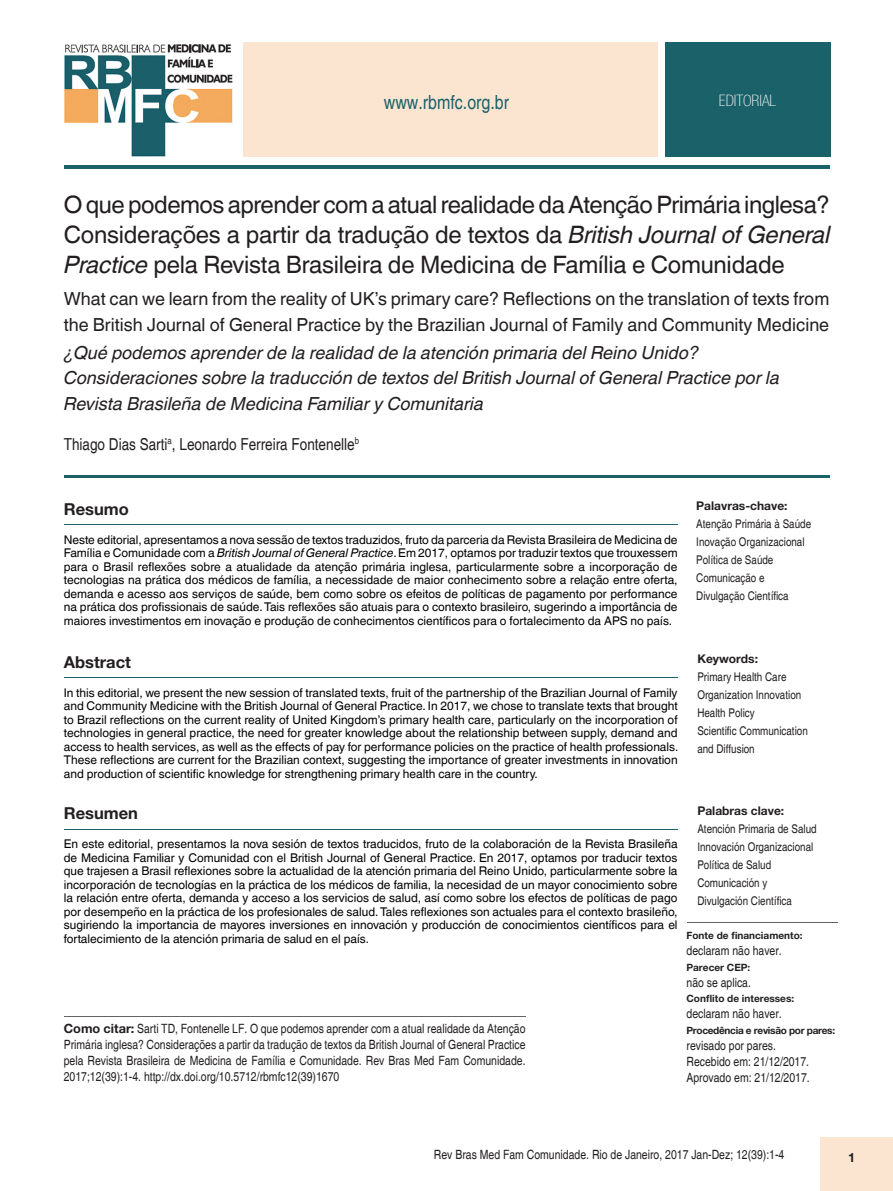
<style>
.page{position:relative;width:893px;height:1191px;background:#fff}
.page>*{position:absolute;margin:0;border:0;box-sizing:border-box;transform-origin:0 0}
.Título{font:24px/30px "Helvetica World";letter-spacing:-.01em;color:#231f20;text-align:justify}
.Instituição{font:condensed 19.5px "Helvetica";color:#1a6169}
.Titulo_traduzido_3{font:italic 18px/25.5px "Helvetica World";color:#231f20}
.Titulo_traduzido{font:18px/25.5px "Helvetica World";color:#231f20}
.Autor{font:condensed 16.5px "Helvetica";color:#231f20}
.RESUMO{font:700 16.5px "Helvetica Neue";color:#231f20}
.Instituição-2{font:100 condensed 15.75px "Helvetica Neue LT Com";color:#fff}
.Instituição-3{font:condensed 12.75px/15.9px "Helvetica";color:#231f20;text-align:justify}
.Instituição-4{font:700 12.75px "Helvetica Neue";color:#231f20}
.Abstract{font:12px/13.5px "Helvetica World";color:#000;text-align:justify}
.Key_words{font:condensed 12px/18px "Helvetica";color:#231f20}
.Key_words-2{font:700 12px "Helvetica Neue";color:#231f20}
.Instituição-5{font:700 10.05px "Helvetica Neue";color:#231f20}
.Instituição-6{font:700 10.05px "Helvetica Neue";letter-spacing:-.03em;color:#231f20}
.s1{font-style:italic}
.s2{font-family:"Helvetica Neue";font-weight:700;font-stretch:normal}
</style>
<div class="page">
<div style="left:821px;top:1137px;width:72px;height:54px;background:#fbe5d0"></div>
<hr style="left:64px;top:165px;width:765px;height:4px;background:#1a6169">
<div style="left:243px;top:43px;width:414px;height:114px;background:#fbe5d0"></div>
<div style="left:665px;top:43px;width:165px;height:114px;background:#1a6169"></div>
<img style="left:64px;top:44px;width:169px;height:113px">
<hr style="left:64px;top:475px;width:765px;height:3px;background:#1a6169">
<hr style="left:64px;top:524px;width:614px;height:1px;background:#1a6169">
<hr style="left:64px;top:677px;width:614px;height:1px;background:#1a6169">
<hr style="left:64px;top:1016px;width:462px;height:1px;background:#636366">
<hr style="left:687px;top:922px;width:151px;height:1px;background:#636366">
<hr style="left:64px;top:829px;width:614px;height:1px;background:#1a6169">
<p class="Instituição" style="left:384px;top:90px;width:127px">www.rbmfc.org.br</p>
<p class="Instituição-2" style="left:719px;top:92px;width:59px">EDITORIAL</p>
<p class="Título" style="left:64px;top:190px;width:768px">O que podemos aprender com a atual realidade da Atenção Primária inglesa?<br>Considerações a partir da tradução de textos da <span class="s1">British Journal of General Practice</span> pela Revista Brasileira de Medicina de Família e Comunidade</p>
<p class="Titulo_traduzido" style="left:64px;top:286px;width:767px">What can we learn from the reality of UK’s primary care? Reflections on the translation of texts from the British Journal of General Practice by the Brazilian Journal of Family and Community Medicine</p>
<p class="Titulo_traduzido_3" style="left:64px;top:340px;width:717px">¿Qué podemos aprender de la realidad de la atención primaria del Reino Unido?<br>Consideraciones sobre la traducción de textos del British Journal of General Practice por la<br>Revista Brasileña de Medicina Familiar y Comunitaria</p>
<p class="Autor" style="left:64px;top:434px;width:297px">Thiago Dias Sarti<sup>a</sup>, Leonardo Ferreira Fontenelle<sup>b</sup></p>
<p class="RESUMO" style="left:64px;top:498px;width:67px">Resumo</p>
<p class="Abstract" style="left:64px;top:533px;width:615px">Neste editorial, apresentamos a nova sessão de textos traduzidos, fruto da parceria da Revista Brasileira de Medicina de Família e Comunidade com a <span class="s1">British Journal of General Practice</span>. Em 2017, optamos por traduzir textos que trouxessem para o Brasil reflexões sobre a atualidade da atenção primária inglesa, particularmente sobre a incorporação de tecnologias na prática dos médicos de família, a necessidade de maior conhecimento sobre a relação entre oferta, demanda e acesso aos serviços de saúde, bem como sobre os efeitos de políticas de pagamento por performance na prática dos profissionais de saúde. Tais reflexões são atuais para o contexto brasileiro, sugerindo a importância de maiores investimentos em inovação e produção de conhecimentos científicos para o fortalecimento da APS no país.</p>
<p class="Key_words-2" style="left:696px;top:498px;width:93px">Palavras-chave:</p>
<p class="Key_words" style="left:696px;top:515px;width:116px">Atenção Primária à Saúde</p>
<p class="Key_words" style="left:696px;top:533px;width:110px">Inovação Organizacional</p>
<p class="Key_words" style="left:696px;top:551px;width:79px">Política de Saúde</p>
<p class="Key_words" style="left:696px;top:569px;width:94px">Comunicação e<br>Divulgação Científica</p>
<p class="RESUMO" style="left:64px;top:651px;width:69px">Abstract</p>
<p class="Abstract" style="left:64px;top:685px;width:616px">In this editorial, we present the new session of translated texts, fruit of the partnership of the Brazilian Journal of Family and Community Medicine with the British Journal of General Practice. In 2017, we chose to translate texts that brought to Brazil reflections on the current reality of United Kingdom’s primary health care, particularly on the incorporation of technologies in general practice, the need for greater knowledge about the relationship between supply, demand and access to health services, as well as the effects of pay for performance policies on the practice of health professionals.<br>These reflections are current for the Brazilian context, suggesting the importance of greater investments in innovation and production of scientific knowledge for strengthening primary health care in the country.</p>
<p class="Key_words-2" style="left:697px;top:651px;width:62px">Keywords:</p>
<p class="Key_words" style="left:697px;top:668px;width:91px">Primary Health Care</p>
<p class="Key_words" style="left:697px;top:686px;width:105px">Organization Innovation</p>
<p class="Key_words" style="left:697px;top:704px;width:59px">Health Policy</p>
<p class="Key_words" style="left:697px;top:722px;width:112px">Scientific Communication and Diffusion</p>
<p class="RESUMO" style="left:64px;top:803px;width:76px">Resumen</p>
<p class="Abstract" style="left:64px;top:837px;width:615px">En este editorial, presentamos la nova sesión de textos traducidos, fruto de la colaboración de la Revista Brasileña de Medicina Familiar y Comunidad con el British Journal of General Practice. En 2017, optamos por traducir textos que trajesen a Brasil reflexiones sobre la actualidad de la atención primaria del Reino Unido, particularmente sobre la incorporación de tecnologías en la práctica de los médicos de familia, la necesidad de un mayor conocimiento sobre la relación entre oferta, demanda y acceso a los servicios de salud, así como sobre los efectos de políticas de pago por desempeño en la práctica de los profesionales de salud. Tales reflexiones son actuales para el contexto brasileño, sugiriendo la importancia de mayores inversiones en innovación y producción de conocimientos científicos para el fortalecimiento de la atención primaria de salud en el país.</p>
<p class="Instituição-3" style="left:64px;top:1020px;width:463px"><span class="s2">Como citar:</span> Sarti TD, Fontenelle LF. O que podemos aprender com a atual realidade da Atenção Primária inglesa? Considerações a partir da tradução de textos da British Journal of General Practice pela Revista Brasileira de Medicina de Família e Comunidade. Rev Bras Med Fam Comunidade.<br>2017;12(39):1-4. http://dx.doi.org/10.5712/rbmfc12(39)1670</p>
<p class="Key_words-2" style="left:697px;top:803px;width:88px">Palabras clave:</p>
<p class="Key_words" style="left:697px;top:820px;width:121px">Atención Primaria de Salud</p>
<p class="Key_words" style="left:697px;top:838px;width:117px">Innovación Organizacional</p>
<p class="Key_words" style="left:697px;top:856px;width:75px">Política de Salud</p>
<p class="Key_words" style="left:697px;top:874px;width:96px">Comunicación y<br>Divulgación Científica</p>
<p class="Instituição-5" style="left:686px;top:929px;width:118px">Fonte de financiamento:</p>
<p class="Instituição-3" style="left:686px;top:942px;width:97px">declaram não haver.</p>
<p class="Instituição-5" style="left:686px;top:960px;width:65px">Parecer CEP:</p>
<p class="Instituição-3" style="left:686px;top:974px;width:66px">não se aplica.</p>
<p class="Instituição-5" style="left:686px;top:992px;width:109px">Conflito de interesses:</p>
<p class="Instituição-3" style="left:686px;top:1006px;width:97px">declaram não haver.</p>
<p class="Instituição-6" style="left:686px;top:1024px;width:150px">Procedência e revisão por pares:</p>
<p class="Instituição-3" style="left:686px;top:1037px;width:91px">revisado por pares.</p>
<p class="Instituição-3" style="left:686px;top:1053px;width:124px">Recebido em: 21/12/2017.</p>
<p class="Instituição-3" style="left:686px;top:1069px;width:125px">Aprovado em: 21/12/2017.</p>
<p class="Instituição-3" style="left:434px;top:1146px;width:352px">Rev Bras Med Fam Comunidade. Rio de Janeiro, 2017 Jan-Dez; 12(39):1-4</p>
<p class="Instituição-4" style="left:848px;top:1149px;width:9px">1</p>
</div>
